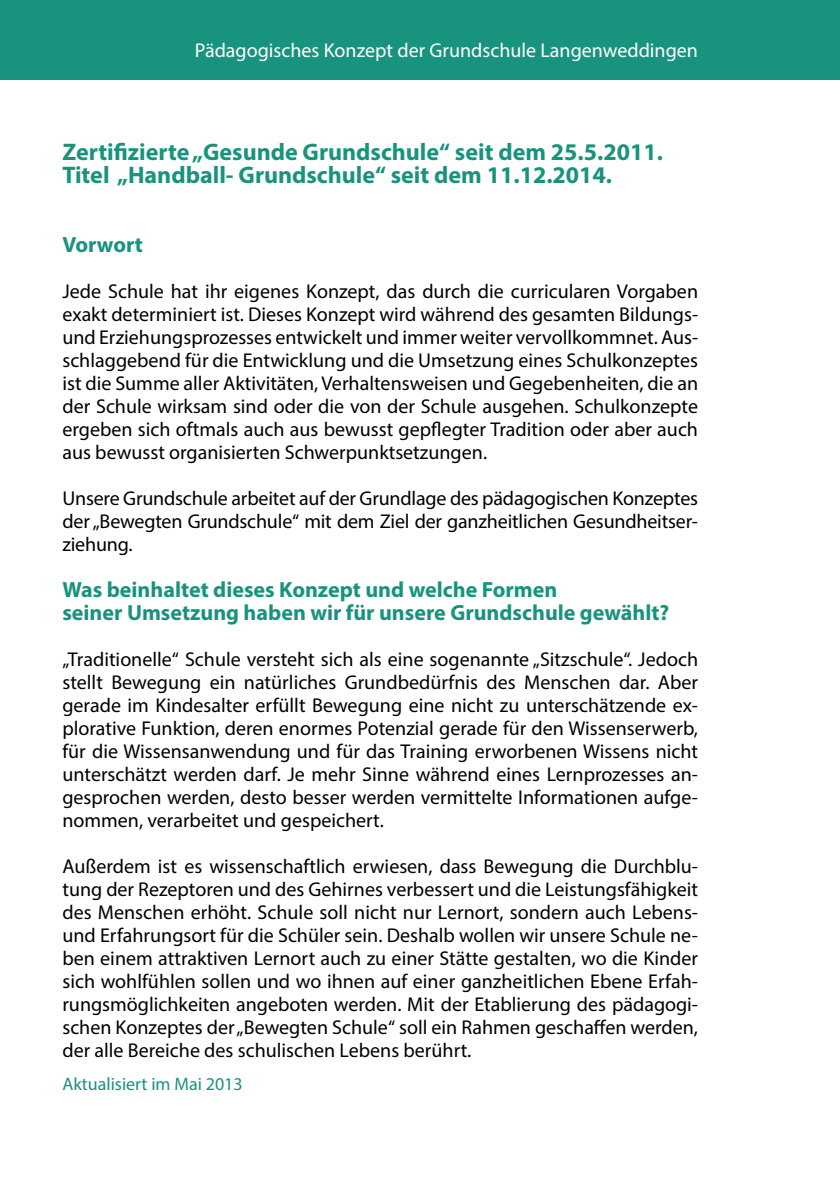
<style>
.page{position:relative;width:840px;height:1191px;background:#fff}
.page>*{position:absolute;margin:0;border:0;box-sizing:border-box;transform-origin:0 0}
.t1{font:700 24px/23px "Myriad Pro";color:#18937d}
.t2{font:700 22px/23px "Myriad Pro";color:#18937d}
.t3{font:20px/23px "Myriad Pro";color:#000;text-align:justify}
.t4{font:20px "Myriad Pro";color:#fff}
.t5{font:18px "Myriad Pro";color:#18937d}
</style>
<div class="page">
<div style="left:0;top:0;width:839px;height:79px;background:#18937d"></div>
<p class="t4" style="left:195px;top:38px;width:504px">Pädagogisches Konzept der Grundschule Langenweddingen</p>
<p class="t1" style="left:62px;top:139px;width:601px">Zertifizierte „Gesunde Grundschule“ seit dem 25.5.2011.<br>Titel „Handball- Grundschule“ seit dem 11.12.2014.</p>
<p class="t2" style="left:62px;top:232px;width:82px">Vorwort</p>
<p class="t3" style="left:62px;top:279px;width:637px">Jede Schule hat ihr eigenes Konzept, das durch die curricularen Vorgaben exakt determiniert ist. Dieses Konzept wird während des gesamten Bildungs&shy;und Erziehungsprozesses entwickelt und immer weiter vervollkommnet. Aus&shy;schlaggebend für die Entwicklung und die Umsetzung eines Schulkonzeptes ist die Summe aller Aktivitäten, Verhaltensweisen und Gegebenheiten, die an der Schule wirksam sind oder die von der Schule ausgehen. Schulkonzepte ergeben sich oftmals auch aus bewusst gepflegter Tradition oder aber auch aus bewusst organisierten Schwerpunktsetzungen.</p>
<p class="t3" style="left:62px;top:486px;width:636px">Unsere Grundschule arbeitet auf der Grundlage des pädagogischen Konzeptes der „Bewegten Grundschule“ mit dem Ziel der ganzheitlichen Gesundheitser&shy;ziehung.</p>
<p class="t2" style="left:62px;top:577px;width:608px">Was beinhaltet dieses Konzept und welche Formen<br>seiner Umsetzung haben wir für unsere Grundschule gewählt?</p>
<p class="t3" style="left:62px;top:647px;width:636px">„Traditionelle“ Schule versteht sich als eine sogenannte „Sitzschule“. Jedoch stellt Bewegung ein natürliches Grundbedürfnis des Menschen dar. Aber gerade im Kindesalter erfüllt Bewegung eine nicht zu unterschätzende ex&shy;plorative Funktion, deren enormes Potenzial gerade für den Wissenserwerb, für die Wissensanwendung und für das Training erworbenen Wissens nicht unterschätzt werden darf. Je mehr Sinne während eines Lernprozesses an&shy;gesprochen werden, desto besser werden vermittelte Informationen aufge&shy;nommen, verarbeitet und gespeichert.</p>
<p class="t3" style="left:62px;top:854px;width:637px">Außerdem ist es wissenschaftlich erwiesen, dass Bewegung die Durchblu&shy;tung der Rezeptoren und des Gehirnes verbessert und die Leistungsfähigkeit des Menschen erhöht. Schule soll nicht nur Lernort, sondern auch Lebens&shy;und Erfahrungsort für die Schüler sein. Deshalb wollen wir unsere Schule ne&shy;ben einem attraktiven Lernort auch zu einer Stätte gestalten, wo die Kinder sich wohlfühlen sollen und wo ihnen auf einer ganzheitlichen Ebene Erfah&shy;rungsmöglichkeiten angeboten werden. Mit der Etablierung des pädagogi&shy;schen Konzeptes der „Bewegten Schule“ soll ein Rahmen geschaffen werden, der alle Bereiche des schulischen Lebens berührt.</p>
<p class="t5" style="left:62px;top:1073px;width:182px">Aktualisiert im Mai 2013</p>
</div>
